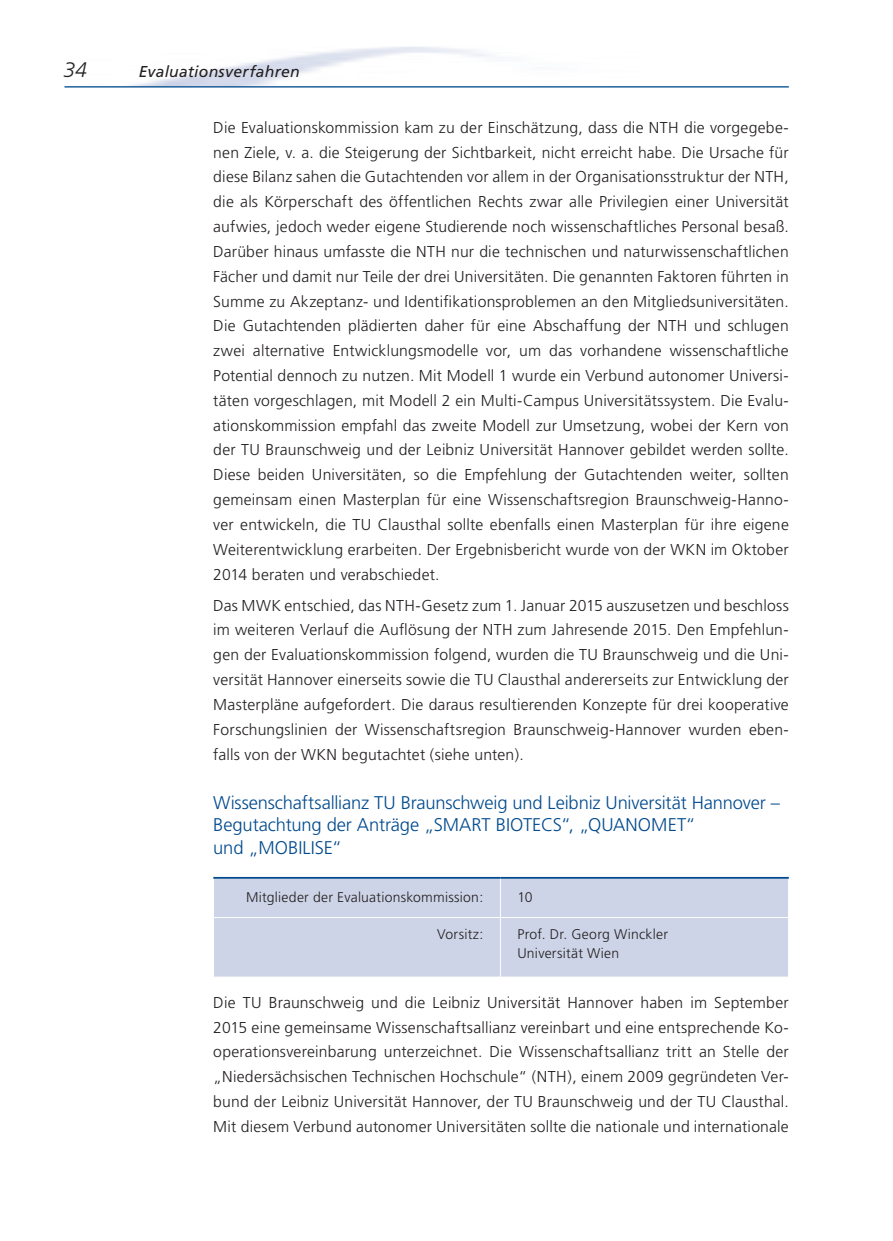
<style>
.page{position:relative;width:893px;height:1241px;background:#fff}
.page>*{position:absolute;margin:0;border:0;box-sizing:border-box;transform-origin:0 0}
.t1{font:italic 300 21px "Frutiger";color:#231f20}
.t2{font:300 18.38px/22.4px "Frutiger";letter-spacing:-.01em;color:#004a8d}
.t3{font:300 15.75px/24.8px "Frutiger";letter-spacing:.015em;color:#231f20;text-align:justify}
.t4{font:italic 15.75px "Frutiger";letter-spacing:.015em;color:#231f20}
.t5{font:300 14px/18.6px "Frutiger";letter-spacing:.015em;color:#231f20}
</style>
<div class="page">
<hr style="left:64px;top:86px;width:725px;height:1px;background:#004a8d">
<div style="left:214px;top:878px;width:574px;height:98px;background:#cdd4e7"></div>
<hr style="left:500px;top:878px;width:1px;height:39px;background:#fff">
<hr style="left:213px;top:917px;width:287px;height:1px;background:#fff">
<hr style="left:500px;top:917px;width:289px;height:1px;background:#fff">
<hr style="left:500px;top:917px;width:1px;height:59px;background:#fff">
<hr style="left:213px;top:876px;width:287px;height:2px;background:#004a8d">
<hr style="left:500px;top:876px;width:289px;height:2px;background:#004a8d">
<h1 class="t1" style="left:64px;top:58px;width:25px">34</h1>
<p class="t4" style="left:139px;top:62px;width:162px">Evaluationsverfahren</p>
<p class="t3" style="left:213px;top:115px;width:577px">Die Evaluationskommission kam zu der Einschätzung, dass die NTH die vorgegebe&shy;nen Ziele, v. a. die Steigerung der Sichtbarkeit, nicht erreicht habe. Die Ursache für diese Bilanz sahen die Gutachtenden vor allem in der Organisationsstruktur der NTH, die als Körperschaft des öffentlichen Rechts zwar alle Privilegien einer Universität aufwies, jedoch weder eigene Studierende noch wissenschaftliches Personal besaß.<br>Darüber hinaus umfasste die NTH nur die technischen und naturwissenschaftlichen Fächer und damit nur Teile der drei Universitäten. Die genannten Faktoren führten in Summe zu Akzeptanz- und Identifikationsproblemen an den Mitgliedsuniversitäten.<br>Die Gutachtenden plädierten daher für eine Abschaffung der NTH und schlugen zwei alternative Entwicklungsmodelle vor, um das vorhandene wissenschaftliche Potential dennoch zu nutzen. Mit Modell 1 wurde ein Verbund autonomer Universi&shy;täten vorgeschlagen, mit Modell 2 ein Multi-Campus Universitätssystem. Die Evalu&shy;ationskommission empfahl das zweite Modell zur Umsetzung, wobei der Kern von der TU Braunschweig und der Leibniz Universität Hannover gebildet werden sollte.<br>Diese beiden Universitäten, so die Empfehlung der Gutachtenden weiter, sollten gemeinsam einen Masterplan für eine Wissenschaftsregion Braunschweig-Hanno&shy;ver entwickeln, die TU Clausthal sollte ebenfalls einen Masterplan für ihre eigene Weiterentwicklung erarbeiten. Der Ergebnisbericht wurde von der WKN im Oktober 2014 beraten und verabschiedet.</p>
<p class="t3" style="left:213px;top:592px;width:577px">Das MWK entschied, das NTH-Gesetz zum 1. Januar 2015 auszusetzen und beschloss im weiteren Verlauf die Auflösung der NTH zum Jahresende 2015. Den Empfehlun&shy;gen der Evaluationskommission folgend, wurden die TU Braunschweig und die Uni&shy;versität Hannover einerseits sowie die TU Clausthal andererseits zur Entwicklung der Masterpläne aufgefordert. Die daraus resultierenden Konzepte für drei kooperative Forschungslinien der Wissenschaftsregion Braunschweig-Hannover wurden eben&shy;falls von der WKN begutachtet (siehe unten).</p>
<p class="t2" style="left:213px;top:791px;width:568px">Wissenschaftsallianz TU Braunschweig und Leibniz Universität Hannover –<br>Begutachtung der Anträge „SMART BIOTECS“, „QUANOMET“<br>und „MOBILISE“</p>
<p class="t5" style="left:246px;top:887px;width:239px">Mitglieder der Evaluationskommission:</p>
<p class="t5" style="left:517px;top:887px;width:17px">10</p>
<p class="t5" style="left:437px;top:925px;width:48px">Vorsitz:</p>
<p class="t5" style="left:517px;top:925px;width:152px">Prof. Dr. Georg Winckler<br>Universität Wien</p>
<p class="t3" style="left:213px;top:989px;width:577px">Die TU Braunschweig und die Leibniz Universität Hannover haben im September 2015 eine gemeinsame Wissenschaftsallianz vereinbart und eine entsprechende Ko&shy;operationsvereinbarung unterzeichnet. Die Wissenschaftsallianz tritt an Stelle der „Niedersächsischen Technischen Hochschule“ (NTH), einem 2009 gegründeten Ver&shy;bund der Leibniz Universität Hannover, der TU Braunschweig und der TU Clausthal.<br>Mit diesem Verbund autonomer Universitäten sollte die nationale und internationale</p>
</div>
